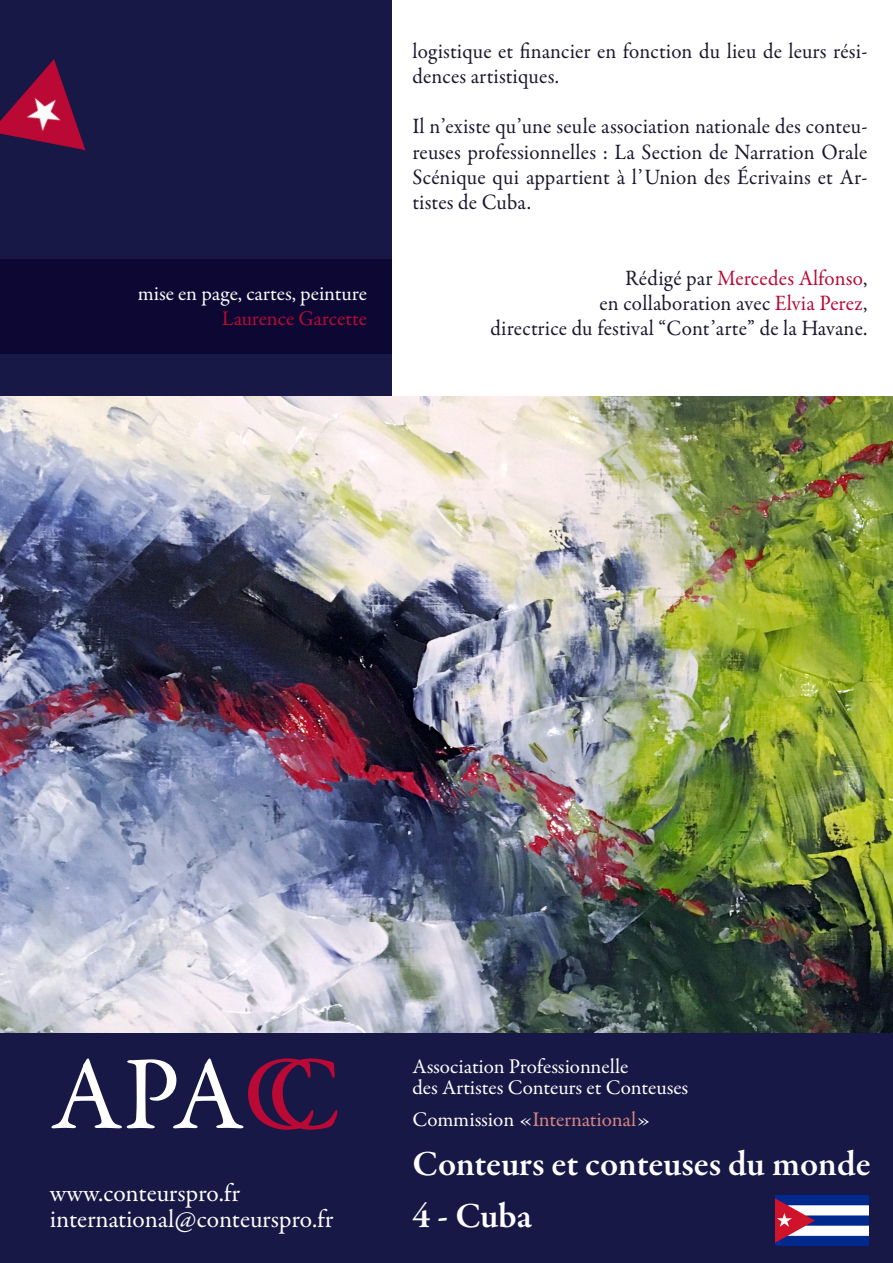
<style>
.page{position:relative;width:893px;height:1263px;background:#fff}
.page>*{position:absolute;margin:0;border:0;box-sizing:border-box;transform-origin:0 0}
.t1{font:105px "Garamond Premr Pro";color:#fff}
.t2{font:105px "Garamond Premr Pro";color:#ba0934}
.t3{font:600 36px "Garamond Premr Pro";letter-spacing:-.005em;color:#fff}
.t4{font:25.5px "Garamond Premr Pro";letter-spacing:-.005em;color:#fff}
.t5{font:22.05px/25.2px "Garamond Premr Pro";letter-spacing:.01em;color:#1b182d;scale:.95 1}
.t6{font:22.05px "Garamond Premr Pro";letter-spacing:.01em;color:#ba0934;scale:.95 1}
.t7{font:21px/21px "Garamond Premr Pro";color:#fff}
.t8{font:21px "Garamond Premr Pro";letter-spacing:-.005em;color:#d98680}
.t9{font:21px "Garamond Premr Pro";letter-spacing:-.005em;color:#ba0934}
.s1{color:#1b182d}
.s2{color:#ba0934}
.s3{color:#fff}
</style>
<div class="page">
<div style="left:0;top:0;width:391px;height:1032px;background:#181846"></div>
<div style="left:0;top:1032px;width:893px;height:231px;background:#181846"></div>
<div style="left:0;top:259px;width:391px;height:95px;background:#0c0833"></div>
<img style="left:775px;top:1195px;width:94px;height:50px">
<img style="left:0;top:396px;width:893px;height:637px">
<svg style="left:0;top:59px;width:85px;height:91px"></svg>
<img style="left:13px;top:82px;width:63px;height:63px">
<p class="t7" style="left:138px;top:283px;width:231px">mise en page, cartes, peinture</p>
<p class="t9" style="left:222px;top:306px;width:147px">Laurence Garcette</p>
<p class="t5" style="left:412px;top:39px;width:480px">logistique et financier en fonction du lieu de leurs rési&shy;dences artistiques.</p>
<p class="t5" style="left:412px;top:114px;width:480px;text-align:justify">Il n’existe qu’une seule association nationale des conteu&shy;reuses professionnelles : La Section de Narration Orale Scénique qui appartient à l’Union des Écrivains et Ar&shy;tistes de Cuba.</p>
<p class="t6" style="left:625px;top:264px;width:257px"><span class="s1">Rédigé par</span> Mercedes Alfonso<span class="s1">,</span></p>
<p class="t5" style="left:600px;top:291px;width:283px">en collaboration avec <span class="s2">Elvia Perez</span>,</p>
<p class="t5" style="left:490px;top:316px;width:398px">directrice du festival “Cont’arte” de la Havane.</p>
<p class="t1" style="left:51px;top:1031px;width:269px">APA<span class="s2">C</span></p>
<p class="t2" style="left:267px;top:1031px;width:77px">C</p>
<p class="t4" style="left:50px;top:1178px;width:192px">www.conteurspro.fr</p>
<p class="t4" style="left:50px;top:1204px;width:285px">international@conteurspro.fr</p>
<p class="t7" style="left:412px;top:1057px;width:277px">Association Professionnelle<br>des Artistes Conteurs et Conteuses</p>
<p class="t8" style="left:412px;top:1107px;width:240px"><span class="s3">Commission «</span>International<span class="s3">»</span></p>
<p class="t3" style="left:412px;top:1142px;width:460px">Conteurs et conteuses du monde</p>
<p class="t3" style="left:412px;top:1194px;width:121px">4 - Cuba</p>
</div>
